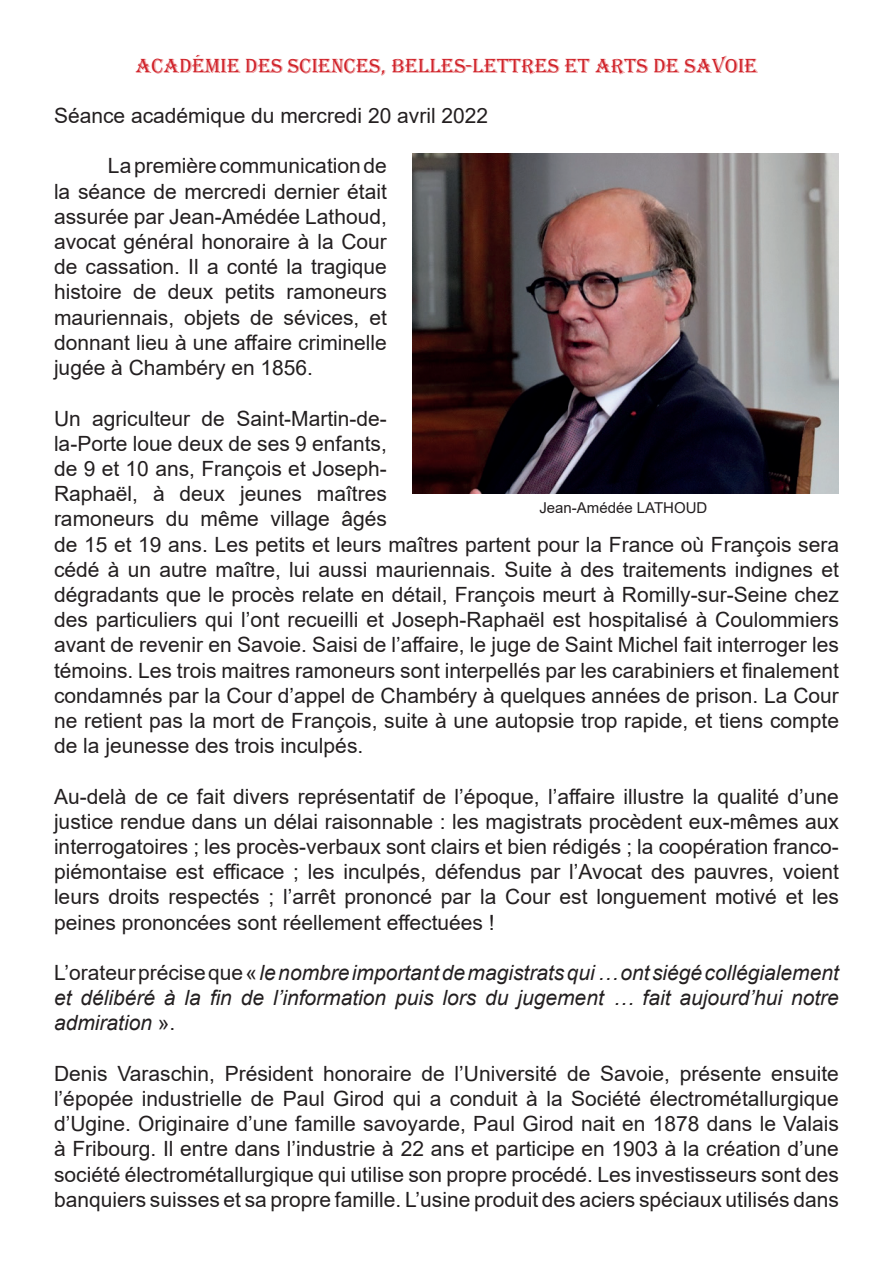
<style>
.page{position:relative;width:893px;height:1263px;background:#fff}
.page>*{position:absolute;margin:0;border:0;box-sizing:border-box;transform-origin:0 0}
.t1{font:21px/25.2px "Arial";color:#231f20;text-align:justify}
.t2{font:italic 21px/25.2px "Arial";color:#231f20;text-align:justify}
.t3{font:21px "Algerian";color:#d1232a}
.t4{font:15px "Arial";color:#231f20}
.s1{font-style:normal}
</style>
<div class="page">
<img style="left:412px;top:153px;width:427px;height:340px">
<p class="t3" style="left:135px;top:54px;width:624px">ACADÉMIE DES SCIENCES, BELLES-LETTRES ET ARTS DE SAVOIE</p>
<p class="t1" style="left:54px;top:103px;width:436px">Séance académique du mercredi 20 avril 2022</p>
<p class="t1" style="left:54px;top:153px;width:334px;text-indent:54px">La première communication de la séance de mercredi dernier était assurée par Jean-Amédée Lathoud, avocat général honoraire à la Cour de cassation. Il a conté la tragique histoire de deux petits ramoneurs mauriennais, objets de sévices, et donnant lieu à une affaire criminelle jugée à Chambéry en 1856.</p>
<p class="t1" style="left:54px;top:405px;width:786px;text-align:left">Un agriculteur de Saint-Martin-de-<br>la-Porte loue deux de ses 9 enfants,<br>de 9 et 10 ans, François et Joseph-<br>Raphaël, à deux jeunes maîtres<br>ramoneurs du même village âgés<br>de 15 et 19 ans. Les petits et leurs maîtres partent pour la France où François sera cédé à un autre maître, lui aussi mauriennais. Suite à des traitements indignes et dégradants que le procès relate en détail, François meurt à Romilly-sur-Seine chez des particuliers qui l’ont recueilli et Joseph-Raphaël est hospitalisé à Coulommiers avant de revenir en Savoie. Saisi de l’affaire, le juge de Saint Michel fait interroger les témoins. Les trois maitres ramoneurs sont interpellés par les carabiniers et finalement condamnés par la Cour d’appel de Chambéry à quelques années de prison. La Cour ne retient pas la mort de François, suite à une autopsie trop rapide, et tiens compte de la jeunesse des trois inculpés.</p>
<p class="t1" style="left:54px;top:783px;width:786px">Au-delà de ce fait divers représentatif de l’époque, l’affaire illustre la qualité d’une justice rendue dans un délai raisonnable : les magistrats procèdent eux-mêmes aux interrogatoires ; les procès-verbaux sont clairs et bien rédigés ; la coopération franco&shy;piémontaise est efficace ; les inculpés, défendus par l’Avocat des pauvres, voient leurs droits respectés ; l’arrêt prononcé par la Cour est longuement motivé et les peines prononcées sont réellement effectuées !</p>
<p class="t2" style="left:54px;top:960px;width:786px"><span class="s1">L’orateur précise que «</span> le nombre important de magistrats qui … ont siégé collégialement et délibéré à la fin de l’information puis lors du jugement … fait aujourd’hui notre admiration <span class="s1">».</span></p>
<p class="t1" style="left:54px;top:1061px;width:786px">Denis Varaschin, Président honoraire de l’Université de Savoie, présente ensuite l’épopée industrielle de Paul Girod qui a conduit à la Société électrométallurgique d’Ugine. Originaire d’une famille savoyarde, Paul Girod nait en 1878 dans le Valais à Fribourg. Il entre dans l’industrie à 22 ans et participe en 1903 à la création d’une société électrométallurgique qui utilise son propre procédé. Les investisseurs sont des banquiers suisses et sa propre famille. L’usine produit des aciers spéciaux utilisés dans</p>
<p class="t4" style="left:539px;top:497px;width:170px">Jean-Amédée LATHOUD</p>
</div>
